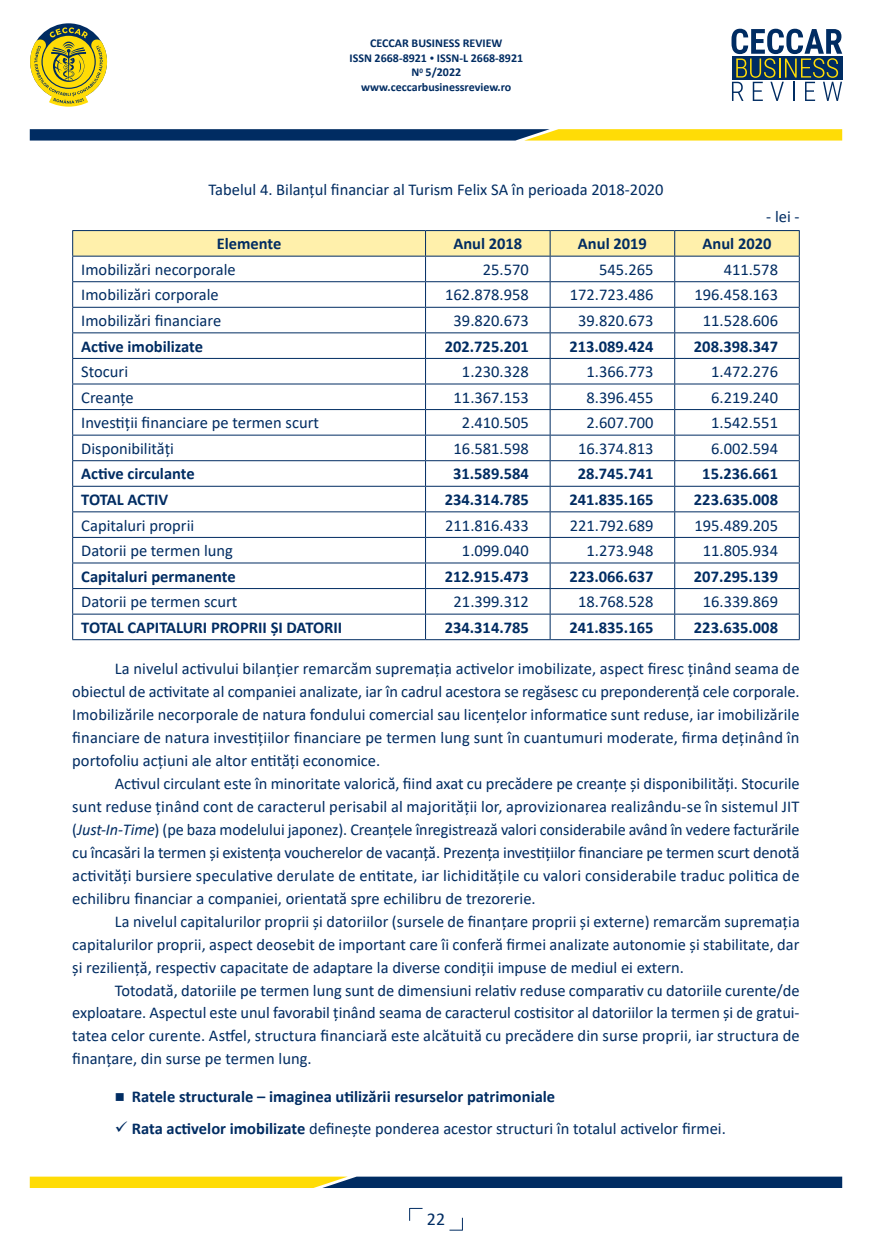
<style>
.page{position:relative;width:872px;height:1255px;background:#fff}
.page>*{position:absolute;margin:0;border:0;box-sizing:border-box;transform-origin:0 0}
.t1{font:18px "Calibri";color:#002c62}
.t2{font:16.5px/23px "Calibri";color:#002c62;text-align:justify}
.t3{font:700 16.5px "Calibri";color:#002c62}
.t4{font:700 12px/14.4px "Calibri";color:#002c62;text-align:center}
.s1{font-size:9px}
.s2{font-style:italic}
.s3{font-weight:700}
</style>
<div class="page">
<svg style="left:409px;top:1207px;width:13px;height:13px"></svg>
<svg style="left:30px;top:27px;width:77px;height:80px"></svg>
<svg style="left:731px;top:29px;width:111px;height:72px"></svg>
<svg style="left:30px;top:129px;width:812px;height:11px;background:#637144"></svg>
<svg style="left:30px;top:1176px;width:812px;height:11px;background:#6a774c"></svg>
<svg style="left:449px;top:1217px;width:14px;height:13px"></svg>
<svg style="left:72px;top:230px;width:728px;height:409px"></svg>
<hr style="left:72px;top:639px;width:353px;height:1px;background:#002c62">
<hr style="left:425px;top:639px;width:125px;height:1px;background:#002c62">
<hr style="left:550px;top:639px;width:124px;height:1px;background:#002c62">
<hr style="left:674px;top:639px;width:125px;height:1px;background:#002c62">
<p class="t4" style="left:349px;top:36px;width:175px">CECCAR BUSINESS REVIEW<br>ISSN 2668-8921 <span class="s1">•</span> ISSN-L 2668-8921<br>N<sup>0</sup> 5/2022 www.ceccarbusinessreview.ro</p>
<p class="t2" style="left:208px;top:178px;width:456px">Tabelul 4. Bilanțul financiar al Turism Felix SA în perioada 2018-2020</p>
<p class="t2" style="left:766px;top:205px;width:35px">- lei -</p>
<p class="t3" style="left:217px;top:232px;width:66px">Elemente</p>
<p class="t3" style="left:453px;top:232px;width:70px">Anul 2018</p>
<p class="t3" style="left:578px;top:232px;width:70px">Anul 2019</p>
<p class="t3" style="left:702px;top:232px;width:70px">Anul 2020</p>
<p class="t2" style="left:81px;top:257px;width:156px">Imobilizări necorporale</p>
<p class="t2" style="left:483px;top:257px;width:47px">25.570</p>
<p class="t2" style="left:599px;top:257px;width:56px">545.265</p>
<p class="t2" style="left:723px;top:257px;width:56px">411.578</p>
<p class="t2" style="left:81px;top:283px;width:139px">Imobilizări corporale</p>
<p class="t2" style="left:445px;top:283px;width:85px">162.878.958</p>
<p class="t2" style="left:570px;top:283px;width:85px">172.723.486</p>
<p class="t2" style="left:694px;top:283px;width:85px">196.458.163</p>
<p class="t2" style="left:81px;top:309px;width:141px">Imobilizări financiare</p>
<p class="t2" style="left:453px;top:309px;width:77px">39.820.673</p>
<p class="t2" style="left:578px;top:309px;width:77px">39.820.673</p>
<p class="t2" style="left:703px;top:309px;width:77px">11.528.606</p>
<p class="t3" style="left:81px;top:334px;width:123px">Active imobilizate</p>
<p class="t3" style="left:445px;top:334px;width:86px">202.725.201</p>
<p class="t3" style="left:569px;top:334px;width:86px">213.089.424</p>
<p class="t3" style="left:694px;top:334px;width:86px">208.398.347</p>
<p class="t2" style="left:81px;top:360px;width:48px">Stocuri</p>
<p class="t2" style="left:462px;top:360px;width:68px">1.230.328</p>
<p class="t2" style="left:586px;top:360px;width:68px">1.366.773</p>
<p class="t2" style="left:711px;top:360px;width:68px">1.472.276</p>
<p class="t2" style="left:81px;top:385px;width:54px">Creanțe</p>
<p class="t2" style="left:453px;top:385px;width:77px">11.367.153</p>
<p class="t2" style="left:586px;top:385px;width:68px">8.396.455</p>
<p class="t2" style="left:711px;top:385px;width:68px">6.219.240</p>
<p class="t2" style="left:81px;top:411px;width:239px">Investiții financiare pe termen scurt</p>
<p class="t2" style="left:462px;top:411px;width:68px">2.410.505</p>
<p class="t2" style="left:586px;top:411px;width:68px">2.607.700</p>
<p class="t2" style="left:711px;top:411px;width:68px">1.542.551</p>
<p class="t2" style="left:81px;top:436px;width:94px">Disponibilități</p>
<p class="t2" style="left:453px;top:436px;width:77px">16.581.598</p>
<p class="t2" style="left:578px;top:436px;width:77px">16.374.813</p>
<p class="t2" style="left:711px;top:436px;width:68px">6.002.594</p>
<p class="t3" style="left:81px;top:462px;width:115px">Active circulante</p>
<p class="t3" style="left:453px;top:462px;width:77px">31.589.584</p>
<p class="t3" style="left:577px;top:462px;width:77px">28.745.741</p>
<p class="t3" style="left:702px;top:462px;width:77px">15.236.661</p>
<p class="t3" style="left:81px;top:488px;width:89px">TOTAL ACTIV</p>
<p class="t3" style="left:445px;top:488px;width:86px">234.314.785</p>
<p class="t3" style="left:569px;top:488px;width:86px">241.835.165</p>
<p class="t3" style="left:694px;top:488px;width:86px">223.635.008</p>
<p class="t2" style="left:81px;top:513px;width:114px">Capitaluri proprii</p>
<p class="t2" style="left:445px;top:513px;width:85px">211.816.433</p>
<p class="t2" style="left:570px;top:513px;width:85px">221.792.689</p>
<p class="t2" style="left:694px;top:513px;width:85px">195.489.205</p>
<p class="t2" style="left:81px;top:539px;width:153px">Datorii pe termen lung</p>
<p class="t2" style="left:462px;top:539px;width:68px">1.099.040</p>
<p class="t2" style="left:586px;top:539px;width:68px">1.273.948</p>
<p class="t2" style="left:703px;top:539px;width:77px">11.805.934</p>
<p class="t3" style="left:81px;top:564px;width:156px">Capitaluri permanente</p>
<p class="t3" style="left:445px;top:564px;width:86px">212.915.473</p>
<p class="t3" style="left:569px;top:564px;width:86px">223.066.637</p>
<p class="t3" style="left:694px;top:564px;width:86px">207.295.139</p>
<p class="t2" style="left:81px;top:590px;width:158px">Datorii pe termen scurt</p>
<p class="t2" style="left:453px;top:590px;width:77px">21.399.312</p>
<p class="t2" style="left:578px;top:590px;width:77px">18.768.528</p>
<p class="t2" style="left:703px;top:590px;width:77px">16.339.869</p>
<p class="t3" style="left:81px;top:615px;width:262px">TOTAL CAPITALURI PROPRII ȘI DATORII</p>
<p class="t3" style="left:445px;top:615px;width:86px">234.314.785</p>
<p class="t3" style="left:569px;top:615px;width:86px">241.835.165</p>
<p class="t3" style="left:694px;top:615px;width:86px">223.635.008</p>
<p class="t2" style="left:72px;top:656px;width:729px;text-indent:43px">La nivelul activului bilanțier remarcăm supremația activelor imobilizate, aspect firesc ținând seama de obiectul de activitate al companiei analizate, iar în cadrul acestora se regăsesc cu preponderență cele corporale.<br>Imobilizările necorporale de natura fondului comercial sau licențelor informatice sunt reduse, iar imobilizările financiare de natura investițiilor financiare pe termen lung sunt în cuantumuri moderate, firma deținând în portofoliu acțiuni ale altor entități economice.</p>
<p class="t2" style="left:72px;top:771px;width:729px;text-indent:43px">Activul circulant este în minoritate valorică, fiind axat cu precădere pe creanțe și disponibilități. Stocurile sunt reduse ținând cont de caracterul perisabil al majorității lor, aprovizionarea realizându-se în sistemul JIT (<span class="s2">Just-In-Time</span>) (pe baza modelului japonez). Creanțele înregistrează valori considerabile având în vedere facturările cu încasări la termen și existența voucherelor de vacanță. Prezența investițiilor financiare pe termen scurt denotă activități bursiere speculative derulate de entitate, iar lichiditățile cu valori considerabile traduc politica de echilibru financiar a companiei, orientată spre echilibru de trezorerie.</p>
<p class="t2" style="left:72px;top:909px;width:729px;text-indent:43px">La nivelul capitalurilor proprii și datoriilor (sursele de finanțare proprii și externe) remarcăm supremația capitalurilor proprii, aspect deosebit de important care îi conferă firmei analizate autonomie și stabilitate, dar și reziliență, respectiv capacitate de adaptare la diverse condiții impuse de mediul ei extern.</p>
<p class="t2" style="left:72px;top:978px;width:729px;text-indent:43px">Totodată, datoriile pe termen lung sunt de dimensiuni relativ reduse comparativ cu datoriile curente/de exploatare. Aspectul este unul favorabil ținând seama de caracterul costisitor al datoriilor la termen și de gratui&shy;tatea celor curente. Astfel, structura financiară este alcătuită cu precădere din surse proprii, iar structura de finanțare, din surse pe termen lung.</p>
<p class="t3" style="left:115px;top:1085px;width:442px">■ Ratele structurale – imaginea utilizării resurselor patrimoniale</p>
<p class="t2" style="left:115px;top:1116px;width:612px">✓ <span class="s3">Rata activelor imobilizate</span> definește ponderea acestor structuri în totalul activelor firmei.</p>
<p class="t1" style="left:427px;top:1206px;width:20px">22</p>
</div>
